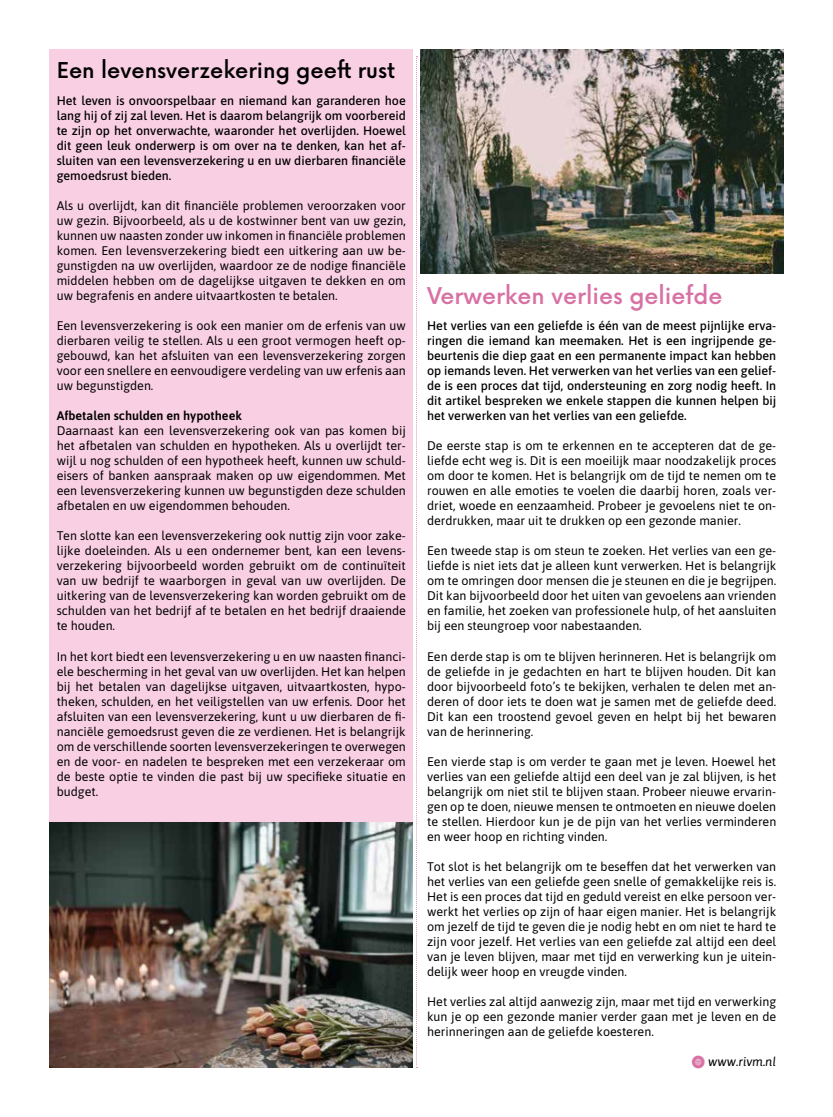
<style>
.page{position:relative;width:833px;height:1117px;background:#fff}
.page>*{position:absolute;margin:0;border:0;box-sizing:border-box;transform-origin:0 0}
.t1{font:500 22.5px "Now";color:#d871a4}
.t2{font:500 21.25px "Now";color:#000}
.t3{font:12.5px/15px "Asap";color:#000;text-align:justify}
.t4{font:500 12.5px/15px "Asap";color:#000;text-align:justify}
.t5{font:600 12.5px "Asap";color:#000}
.t6{font:italic 12.5px "Asap";color:#000}
.s1{font-family:"Social Media Circled";font-style:normal;color:#d871a4}
</style>
<div class="page">
<div style="left:50px;top:49px;width:363px;height:1018px;background:#f9cfe3"></div>
<img style="left:420px;top:50px;width:363px;height:223px">
<svg style="left:416px;top:56px;width:1px;height:1011px"></svg>
<img style="left:50px;top:822px;width:363px;height:245px">
<h2 class="t2" style="left:57px;top:59px;width:340px">Een levensverzekering geeft rust</h2>
<p class="t4" style="left:57px;top:94px;width:351px">Het leven is onvoorspelbaar en niemand kan garanderen hoe lang hij of zij zal leven. Het is daarom belangrijk om voorbereid te zijn op het onverwachte, waaronder het overlijden. Hoewel dit geen leuk onderwerp is om over na te denken, kan het af&shy;sluiten van een levensverzekering u en uw dierbaren financiële gemoedsrust bieden.</p>
<p class="t3" style="left:57px;top:197px;width:351px">Als u overlijdt, kan dit financiële problemen veroorzaken voor uw gezin. Bijvoorbeeld, als u de kostwinner bent van uw gezin, kunnen uw naasten zonder uw inkomen in financiële problemen komen. Een levensverzekering biedt een uitkering aan uw be&shy;gunstigden na uw overlijden, waardoor ze de nodige financiële middelen hebben om de dagelijkse uitgaven te dekken en om uw begrafenis en andere uitvaartkosten te betalen.</p>
<p class="t3" style="left:57px;top:319px;width:351px">Een levensverzekering is ook een manier om de erfenis van uw dierbaren veilig te stellen. Als u een groot vermogen heeft op&shy;gebouwd, kan het afsluiten van een levensverzekering zorgen voor een snellere en eenvoudigere verdeling van uw erfenis aan uw begunstigden.</p>
<p class="t5" style="left:57px;top:411px;width:187px">Afbetalen schulden en hypotheek</p>
<p class="t3" style="left:57px;top:424px;width:351px">Daarnaast kan een levensverzekering ook van pas komen bij het afbetalen van schulden en hypotheken. Als u overlijdt ter&shy;wijl u nog schulden of een hypotheek heeft, kunnen uw schuld&shy;eisers of banken aanspraak maken op uw eigendommen. Met een levensverzekering kunnen uw begunstigden deze schulden afbetalen en uw eigendommen behouden.</p>
<p class="t3" style="left:57px;top:529px;width:351px">Ten slotte kan een levensverzekering ook nuttig zijn voor zake&shy;lijke doeleinden. Als u een ondernemer bent, kan een levens&shy;verzekering bijvoorbeeld worden gebruikt om de continuïteit van uw bedrijf te waarborgen in geval van uw overlijden. De uitkering van de levensverzekering kan worden gebruikt om de schulden van het bedrijf af te betalen en het bedrijf draaiende te houden.</p>
<p class="t3" style="left:57px;top:647px;width:351px">In het kort biedt een levensverzekering u en uw naasten financi&shy;ele bescherming in het geval van uw overlijden. Het kan helpen bij het betalen van dagelijkse uitgaven, uitvaartkosten, hypo&shy;theken, schulden, en het veiligstellen van uw erfenis. Door het afsluiten van een levensverzekering, kunt u uw dierbaren de fi&shy;nanciële gemoedsrust geven die ze verdienen. Het is belangrijk om de verschillende soorten levensverzekeringen te overwegen en de voor- en nadelen te bespreken met een verzekeraar om de beste optie te vinden die past bij uw specifieke situatie en budget.</p>
<h1 class="t1" style="left:427px;top:284px;width:297px">Verwerken verlies geliefde</h1>
<p class="t4" style="left:427px;top:319px;width:351px">Het verlies van een geliefde is één van de meest pijnlijke erva&shy;ringen die iemand kan meemaken. Het is een ingrijpende ge&shy;beurtenis die diep gaat en een permanente impact kan hebben op iemands leven. Het verwerken van het verlies van een gelief&shy;de is een proces dat tijd, ondersteuning en zorg nodig heeft. In dit artikel bespreken we enkele stappen die kunnen helpen bij het verwerken van het verlies van een geliefde.</p>
<p class="t3" style="left:427px;top:439px;width:351px">De eerste stap is om te erkennen en te accepteren dat de ge&shy;liefde echt weg is. Dit is een moeilijk maar noodzakelijk proces om door te komen. Het is belangrijk om de tijd te nemen om te rouwen en alle emoties te voelen die daarbij horen, zoals ver&shy;driet, woede en eenzaamheid. Probeer je gevoelens niet te on&shy;derdrukken, maar uit te drukken op een gezonde manier.</p>
<p class="t3" style="left:427px;top:544px;width:351px">Een tweede stap is om steun te zoeken. Het verlies van een ge&shy;liefde is niet iets dat je alleen kunt verwerken. Het is belangrijk om te omringen door mensen die je steunen en die je begrijpen.<br>Dit kan bijvoorbeeld door het uiten van gevoelens aan vrienden en familie, het zoeken van professionele hulp, of het aansluiten bij een steungroep voor nabestaanden.</p>
<p class="t3" style="left:427px;top:649px;width:351px">Een derde stap is om te blijven herinneren. Het is belangrijk om de geliefde in je gedachten en hart te blijven houden. Dit kan door bijvoorbeeld foto’s te bekijken, verhalen te delen met an&shy;deren of door iets te doen wat je samen met de geliefde deed.<br>Dit kan een troostend gevoel geven en helpt bij het bewaren van de herinnering.</p>
<p class="t3" style="left:427px;top:754px;width:351px">Een vierde stap is om verder te gaan met je leven. Hoewel het verlies van een geliefde altijd een deel van je zal blijven, is het belangrijk om niet stil te blijven staan. Probeer nieuwe ervarin&shy;gen op te doen, nieuwe mensen te ontmoeten en nieuwe doelen te stellen. Hierdoor kun je de pijn van het verlies verminderen en weer hoop en richting vinden.</p>
<p class="t3" style="left:427px;top:857px;width:351px">Tot slot is het belangrijk om te beseffen dat het verwerken van het verlies van een geliefde geen snelle of gemakkelijke reis is.<br>Het is een proces dat tijd en geduld vereist en elke persoon ver&shy;werkt het verlies op zijn of haar eigen manier. Het is belangrijk om jezelf de tijd te geven die je nodig hebt en om niet te hard te zijn voor jezelf. Het verlies van een geliefde zal altijd een deel van je leven blijven, maar met tijd en verwerking kun je uitein&shy;delijk weer hoop en vreugde vinden.</p>
<p class="t3" style="left:427px;top:994px;width:351px">Het verlies zal altijd aanwezig zijn, maar met tijd en verwerking kun je op een gezonde manier verder gaan met je leven en de herinneringen aan de geliefde koesteren.</p>
<p class="t6" style="left:691px;top:1056px;width:86px"><span class="s1">K</span> www.rivm.nl</p>
</div>
